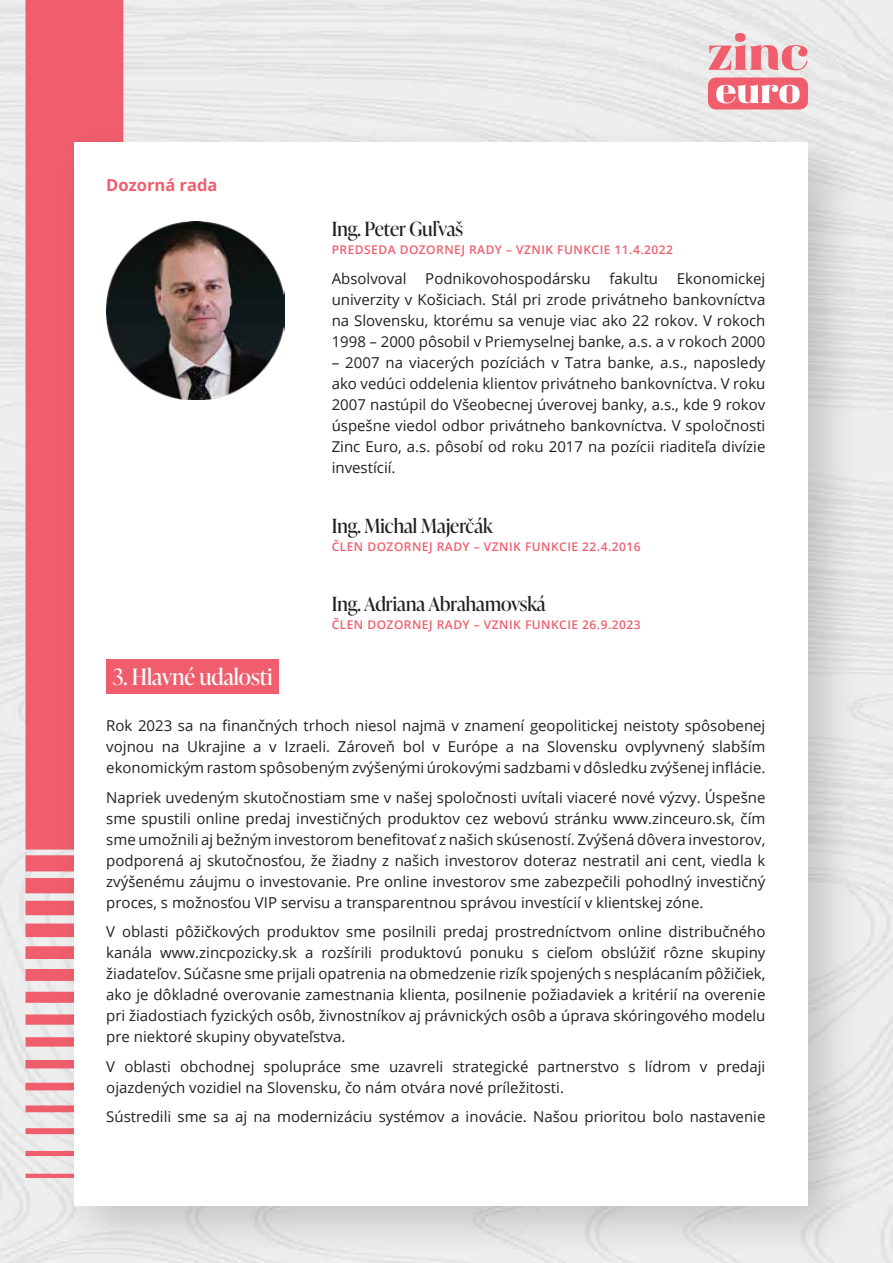
<style>
.page{position:relative;width:893px;height:1263px;background:#fff}
.page>*{position:absolute;margin:0;border:0;box-sizing:border-box;transform-origin:0 0}
.t1{font:22.5px "Ivy Presto Display";color:#fff}
.t2{font:19.5px "Ivy Presto Display";color:#231f20}
.t3{font:700 16.5px "Open Sans";color:#f05e6d}
.t4{font:15px/21px "Open Sans";color:#231f20;text-align:justify}
.t5{font:600 12px "Open Sans";letter-spacing:.04em;color:#f05e6d}
</style>
<div class="page">
<img style="left:0;top:0;width:893px;height:1263px">
<svg style="left:708px;top:33px;width:99px;height:37px"></svg>
<div style="left:708px;top:77px;width:100px;height:32px;background:#f05e6d;border-radius:8px"></div>
<svg style="left:716px;top:85px;width:84px;height:18px"></svg>
<svg style="left:26px;top:0;width:97px;height:1178px;fill:#f05e6d"></svg>
<div style="left:55px;top:123px;width:809px;height:1138px;background:#231f20;opacity:.2"></div>
<div style="left:74px;top:142px;width:734px;height:1063px;background:#fff"></div>
<img style="left:106px;top:221px;width:179px;height:179px">
<div style="left:106px;top:659px;width:173px;height:34px;background:#f05e6d"></div>
<p class="t3" style="left:106px;top:174px;width:113px">Dozorná rada</p>
<h2 class="t2" style="left:332px;top:215px;width:133px">Ing. Peter Guľvaš</h2>
<p class="t5" style="left:332px;top:242px;width:343px">PREDSEDA DOZORNEJ RADY – VZNIK FUNKCIE 11.4.2022</p>
<p class="t4" style="left:332px;top:267px;width:435px">Absolvoval Podnikovohospodársku fakultu Ekonomickej univerzity v Košiciach. Stál pri zrode privátneho bankovníctva na Slovensku, ktorému sa venuje viac ako 22 rokov. V rokoch 1998 – 2000 pôsobil v Priemyselnej banke, a.s. a v rokoch 2000</p>
<p class="t4" style="left:332px;top:351px;width:435px">– 2007 na viacerých pozíciách v Tatra banke, a.s., naposledy ako vedúci oddelenia klientov privátneho bankovníctva. V roku 2007 nastúpil do Všeobecnej úverovej banky, a.s., kde 9 rokov úspešne viedol odbor privátneho bankovníctva. V spoločnosti Zinc Euro, a.s. pôsobí od roku 2017 na pozícii riaditeľa divízie investícií.</p>
<h2 class="t2" style="left:332px;top:512px;width:163px">Ing. Michal Majerčák</h2>
<p class="t5" style="left:332px;top:538px;width:310px">ČLEN DOZORNEJ RADY – VZNIK FUNKCIE 22.4.2016</p>
<h2 class="t2" style="left:332px;top:590px;width:215px">Ing. Adriana Abrahamovská</h2>
<p class="t5" style="left:332px;top:616px;width:310px">ČLEN DOZORNEJ RADY – VZNIK FUNKCIE 26.9.2023</p>
<h1 class="t1" style="left:113px;top:660px;width:161px">3. Hlavné udalosti</h1>
<p class="t4" style="left:106px;top:715px;width:661px">Rok 2023 sa na finančných trhoch niesol najmä v znamení geopolitickej neistoty spôsobenej vojnou na Ukrajine a v Izraeli. Zároveň bol v Európe a na Slovensku ovplyvnený slabším ekonomickým rastom spôsobeným zvýšenými úrokovými sadzbami v dôsledku zvýšenej inflácie.</p>
<p class="t4" style="left:106px;top:786px;width:661px">Napriek uvedeným skutočnostiam sme v našej spoločnosti uvítali viaceré nové výzvy. Úspešne sme spustili online predaj investičných produktov cez webovú stránku www.zinceuro.sk, čím sme umožnili aj bežným investorom benefitovať z našich skúseností. Zvýšená dôvera investorov, podporená aj skutočnosťou, že žiadny z našich investorov doteraz nestratil ani cent, viedla k zvýšenému záujmu o investovanie. Pre online investorov sme zabezpečili pohodlný investičný proces, s možnosťou VIP servisu a transparentnou správou investícií v klientskej zóne.</p>
<p class="t4" style="left:106px;top:921px;width:661px">V oblasti pôžičkových produktov sme posilnili predaj prostredníctvom online distribučného kanála www.zincpozicky.sk a rozšírili produktovú ponuku s cieľom obslúžiť rôzne skupiny žiadateľov. Súčasne sme prijali opatrenia na obmedzenie rizík spojených s nesplácaním pôžičiek, ako je dôkladné overovanie zamestnania klienta, posilnenie požiadaviek a kritérií na overenie pri žiadostiach fyzických osôb, živnostníkov aj právnických osôb a úprava skóringového modelu pre niektoré skupiny obyvateľstva.</p>
<p class="t4" style="left:106px;top:1055px;width:661px">V oblasti obchodnej spolupráce sme uzavreli strategické partnerstvo s lídrom v predaji ojazdených vozidiel na Slovensku, čo nám otvára nové príležitosti.</p>
<p class="t4" style="left:106px;top:1106px;width:661px">Sústredili sme sa aj na modernizáciu systémov a inovácie. Našou prioritou bolo nastavenie</p>
</div>
